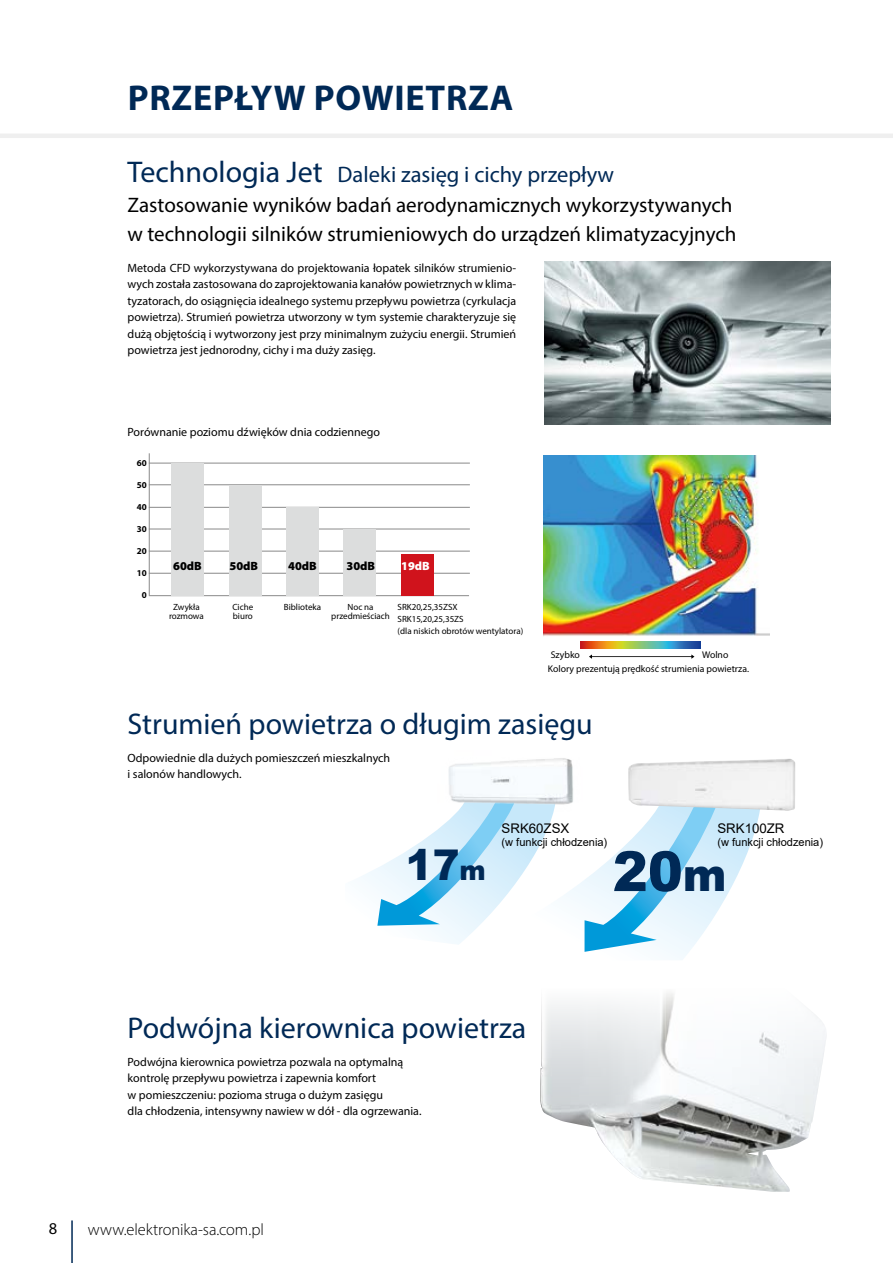
<style>
.page{position:relative;width:893px;height:1263px;background:#fff}
.page>*{position:absolute;margin:0;border:0;box-sizing:border-box;transform-origin:0 0}
.t1{font:900 55.35px "Arial";color:#002956;scale:.95 1}
.t2{font:900 42.45px "Arial";color:#002956;scale:.95 1}
.t3{font:700 36px "Myriad Pro";letter-spacing:.02em;color:#002956}
.t4{font:30px "Myriad Pro";color:#002956}
.t5{font:22.5px "Myriad Pro";color:#002956}
.t6{font:21px/28.5px "Myriad Pro";color:#000}
.t7{font:300 16.5px "Myriad Pro";letter-spacing:-.005em;color:#000}
.t8{font:16.5px "Myriad Pro";color:#000}
.t9{font:13.2px "Arial";color:#000}
.t10{font:12px/16.5px "Myriad Pro";color:#000}
.t11{font:900 12px "Myriad Pro";color:#000}
.t12{font:900 12px "Myriad Pro";color:#fff}
.t13{font:11.1px "Arial";color:#000}
.t14{font:9.75px/14px "Myriad Pro";color:#000}
.t15{font:9px/9px "Myriad Pro";color:#000}
.t16{font:700 9px "Myriad Pro";color:#000}
.s1{font-size:30px}
.s2{font-size:27.6px}
.s3{font-size:46.05px}
</style>
<div class="page">
<img style="left:544px;top:455px;width:226px;height:181px">
<img style="left:581px;top:642px;width:120px;height:7px">
<svg style="left:589px;top:654px;width:105px;height:5px"></svg>
<svg style="left:564px;top:811px;width:196px;height:149px"></svg>
<svg style="left:584px;top:811px;width:141px;height:141px"></svg>
<img style="left:628px;top:759px;width:167px;height:52px">
<svg style="left:361px;top:830px;width:184px;height:114px"></svg>
<img style="left:437px;top:758px;width:154px;height:76px">
<img style="left:540px;top:993px;width:287px;height:199px">
<hr style="left:149px;top:453px;width:1px;height:142px;background:#898989">
<hr style="left:149px;top:595px;width:320px;height:1px;background:#898989">
<hr style="left:149px;top:463px;width:321px;height:1px;background:#898989">
<hr style="left:149px;top:573px;width:321px;height:1px;background:#898989">
<hr style="left:149px;top:551px;width:321px;height:1px;background:#898989">
<hr style="left:149px;top:529px;width:321px;height:1px;background:#898989">
<hr style="left:149px;top:507px;width:321px;height:1px;background:#898989">
<hr style="left:149px;top:484px;width:321px;height:1px;background:#898989">
<div style="left:172px;top:463px;width:32px;height:132px;background:#dcdddd"></div>
<div style="left:229px;top:485px;width:32px;height:110px;background:#dcdddd"></div>
<div style="left:286px;top:507px;width:33px;height:88px;background:#dcdddd"></div>
<div style="left:344px;top:529px;width:32px;height:66px;background:#dcdddd"></div>
<div style="left:401px;top:554px;width:32px;height:41px;background:#d0131c"></div>
<img style="left:545px;top:261px;width:285px;height:164px">
<hr style="left:71px;top:1220px;width:2px;height:43px;background:#002956">
<hr style="left:892px;top:1220px;width:1px;height:43px;background:#002956">
<hr style="left:0;top:134px;width:893px;height:4px;background:#efefef">
<h3 class="t3" style="left:128px;top:74px;width:387px">PRZEPŁYW POWIETRZA</h3>
<h3 class="t5" style="left:128px;top:161px;width:488px"><span class="s1">Technologia Jet</span> Daleki zasięg i cichy przepływ</h3>
<h3 class="t6" style="left:128px;top:191px;width:610px">Zastosowanie wyników badań aerodynamicznych wykorzystywanych w technologii silników strumieniowych do urządzeń klimatyzacyjnych</h3>
<p class="t10" style="left:128px;top:259px;width:390px;text-align:justify">Metoda CFD wykorzystywana do projektowania łopatek silników strumienio&shy;wych została zastosowana do zaprojektowania kanałów powietrznych w klima&shy;tyzatorach, do osiągnięcia idealnego systemu przepływu powietrza (cyrkulacja powietrza). Strumień powietrza utworzony w tym systemie charakteryzuje się dużą objętością i wytworzony jest przy minimalnym zużyciu energii. Strumień powietrza jest jednorodny, cichy i ma duży zasięg.</p>
<p class="t10" style="left:128px;top:424px;width:254px">Porównanie poziomu dźwięków dnia codziennego</p>
<p class="t16" style="left:137px;top:457px;width:11px">60</p>
<p class="t16" style="left:137px;top:479px;width:11px">50</p>
<p class="t16" style="left:137px;top:501px;width:11px">40</p>
<p class="t16" style="left:137px;top:523px;width:11px">30</p>
<p class="t16" style="left:137px;top:545px;width:11px">20</p>
<p class="t16" style="left:137px;top:567px;width:11px">10</p>
<p class="t16" style="left:142px;top:589px;width:6px">0</p>
<p class="t11" style="left:173px;top:558px;width:30px">60dB</p>
<p class="t11" style="left:230px;top:558px;width:30px">50dB</p>
<p class="t11" style="left:288px;top:558px;width:30px">40dB</p>
<p class="t11" style="left:346px;top:558px;width:30px">30dB</p>
<p class="t12" style="left:401px;top:558px;width:30px">19dB</p>
<p class="t15" style="left:169px;top:602px;width:36px;text-align:center">Zwykła rozmowa</p>
<p class="t15" style="left:232px;top:602px;width:22px">Ciche biuro</p>
<p class="t15" style="left:284px;top:602px;width:39px">Biblioteka</p>
<p class="t15" style="left:331px;top:602px;width:60px;text-align:center">Noc na przedmieściach</p>
<p class="t15" style="left:398px;top:601px;width:127px;line-height:12px">SRK20,25,35ZSX<br>SRK15,20,25,35ZS<br>(dla niskich obrotów wentylatora)</p>
<p class="t14" style="left:548px;top:648px;width:203px;text-indent:154px">Wolno<br>Kolory prezentują prędkość strumienia powietrza.</p>
<p class="t14" style="left:551px;top:648px;width:31px">Szybko</p>
<h3 class="t4" style="left:128px;top:706px;width:467px">Strumień powietrza o długim zasięgu</h3>
<p class="t10" style="left:128px;top:749px;width:264px">Odpowiednie dla dużych pomieszczeń mieszkalnych i salonów handlowych.</p>
<h2 class="t2" style="left:406px;top:834px;width:86px">17<span class="s2">m</span></h2>
<p class="t9" style="left:502px;top:819px;width:69px">SRK60ZSX</p>
<p class="t13" style="left:502px;top:835px;width:107px">(w funkcji chłodzenia)</p>
<p class="t9" style="left:717px;top:819px;width:69px">SRK100ZR</p>
<p class="t13" style="left:717px;top:835px;width:107px">(w funkcji chłodzenia)</p>
<h1 class="t1" style="left:613px;top:831px;width:121px">20<span class="s3">m</span></h1>
<h3 class="t4" style="left:128px;top:1010px;width:400px">Podwójna kierownica powietrza</h3>
<p class="t10" style="left:128px;top:1053px;width:295px">Podwójna kierownica powietrza pozwala na optymalną kontrolę przepływu powietrza i zapewnia komfort<br>w pomieszczeniu: pozioma struga o dużym zasięgu<br>dla chłodzenia, intensywny nawiew w dół - dla ogrzewania.</p>
<h3 class="t8" style="left:49px;top:1218px;width:10px">8</h3>
<h3 class="t7" style="left:88px;top:1219px;width:178px">www.elektronika-sa.com.pl</h3>
</div>
